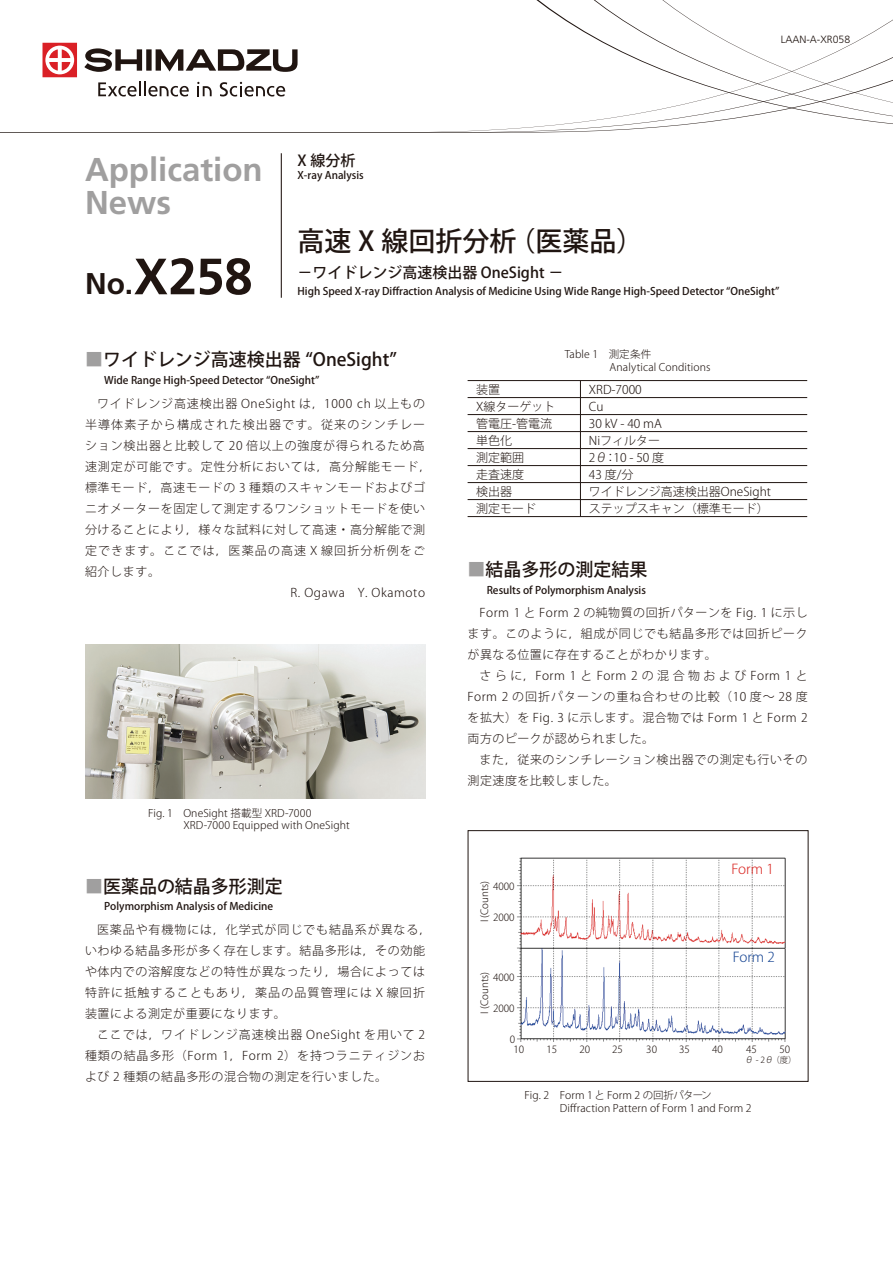
<style>
.page{position:relative;width:893px;height:1263px;background:#fff}
.page>*{position:absolute;margin:0;border:0;box-sizing:border-box;transform-origin:0 0}
.t1{font:700 51px "Frutiger";color:#201511}
.t2{font:700 33px/33px "Frutiger";color:#a09f9f}
.t3{font:27px "Koz Go Pro Medium 90 msp RKSJ H";color:#201511}
.t4{font:18px "Koz Go Pro Medium 90 msp RKSJ H";color:#201511}
.t5{font:15px "Koz Go Pro Medium 90 msp RKSJ H";color:#201511}
.t6{font:13.65px "Koz Go Pro Light 90 msp RKSJ H";color:#da2a26}
.t7{font:13.65px "Koz Go Pro Light 90 msp RKSJ H";color:#194794}
.t8{font:12px/21px "Koz Go Pro Light 90 msp RKSJ H";letter-spacing:.05em;color:#201511;text-align:justify}
.t9{font:12px "Koz Go Pro Light 90 msp RKSJ H";letter-spacing:.07em;color:#201511}
.t10{font:12px "Koz Go Pro Light 90 msp RKSJ H";letter-spacing:.095em;color:#201511}
.t11{font:12px "Koz Go Pro Light 90 msp RKSJ H";color:#201511}
.t12{font:12px "Koz Go Pro Light 90 msp RKSJ H";letter-spacing:.075em;color:#201511}
.t13{font:10.5px "Koz Go Pro Medium 90 msp RKSJ H";color:#201511}
.t14{font:10.5px/12.6px "Koz Go Pro Light 90 msp RKSJ H";letter-spacing:.01em;color:#201511}
.t15{font:300 10.5px "Frutiger";color:#201511}
.t16{font:9.9px "Koz Go Pro Light 90 msp RKSJ H";color:#201511}
.t17{font:8.4px "Koz Go Pro Light 90 msp RKSJ H";color:#201511}
.s1{font-size:30px}
.s2{color:#a09f9f}
</style>
<div class="page">
<hr style="left:468px;top:380px;width:339px;height:1px;background:#201511">
<hr style="left:468px;top:397px;width:339px;height:1px;background:#201511">
<hr style="left:468px;top:414px;width:339px;height:1px;background:#201511">
<hr style="left:468px;top:431px;width:339px;height:1px;background:#201511">
<hr style="left:468px;top:448px;width:339px;height:1px;background:#201511">
<hr style="left:468px;top:465px;width:339px;height:1px;background:#201511">
<hr style="left:468px;top:482px;width:339px;height:1px;background:#201511">
<hr style="left:468px;top:499px;width:339px;height:1px;background:#201511">
<svg style="left:580px;top:381px;width:1px;height:135px"></svg>
<hr style="left:468px;top:516px;width:339px;height:1px;background:#201511">
<img style="left:517px;top:857px;width:269px;height:185px">
<div style="left:468px;top:830px;width:340px;height:252px;border:1px solid #201511"></div>
<img style="left:85px;top:645px;width:340px;height:154px">
<svg style="left:540px;top:0;width:353px;height:132px"></svg>
<svg style="left:43px;top:43px;width:34px;height:34px"></svg>
<svg style="left:84px;top:48px;width:58px;height:24px"></svg>
<div style="left:146px;top:49px;width:6px;height:22px;background:#201511"></div>
<svg style="left:156px;top:49px;width:142px;height:23px"></svg>
<svg style="left:98px;top:81px;width:91px;height:16px"></svg>
<svg style="left:197px;top:82px;width:15px;height:14px"></svg>
<svg style="left:220px;top:82px;width:65px;height:15px"></svg>
<hr style="left:281px;top:153px;width:1px;height:145px;background:#201511">
<p class="t15" style="left:781px;top:35px;width:71px">LAAN-A-XR058</p>
<h2 class="t2" style="left:85px;top:156px;width:179px">Application<br>News</h2>
<h1 class="t1" style="left:85px;top:256px;width:169px"><span class="s1">No.</span>X258</h1>
<p class="t5" style="left:298px;top:155px;width:59px">X 線分析</p>
<p class="t13" style="left:298px;top:171px;width:68px">X-ray Analysis</p>
<h3 class="t3" style="left:298px;top:231px;width:347px">高速 X 線回折分析（医薬品）</h3>
<p class="t5" style="left:298px;top:267px;width:267px">－ワイドレンジ高速検出器 OneSight －</p>
<p class="t13" style="left:298px;top:287px;width:483px">High Speed X-ray Diffraction Analysis of Medicine Using Wide Range High-Speed Detector “OneSight”</p>
<h3 class="t4" style="left:85px;top:353px;width:313px"><span class="s2">■</span>ワイドレンジ高速検出器 “OneSight”</h3>
<p class="t13" style="left:104px;top:376px;width:217px">Wide Range High-Speed Detector “OneSight”</p>
<p class="t9" style="left:97px;top:399px;width:330px">ワイドレンジ高速検出器 OneSight は，1000 ch 以上もの</p>
<p class="t10" style="left:85px;top:420px;width:342px">半導体素子から構成された検出器です。従来のシンチレー</p>
<p class="t9" style="left:85px;top:441px;width:341px">ション検出器と比較して 20 倍以上の強度が得られるため高</p>
<p class="t12" style="left:85px;top:462px;width:348px">速測定が可能です。定性分析においては，高分解能モード，</p>
<p class="t8" style="left:85px;top:478px;width:341px">標準モード，高速モードの 3 種類のスキャンモードおよびゴ</p>
<p class="t8" style="left:85px;top:499px;width:342px">ニオメーターを固定して測定するワンショットモードを使い</p>
<p class="t8" style="left:85px;top:520px;width:342px">分けることにより，様々な試料に対して高速・高分解能で測</p>
<p class="t10" style="left:85px;top:546px;width:342px">定できます。ここでは，医薬品の高速 X 線回折分析例をご</p>
<p class="t8" style="left:85px;top:562px;width:76px">紹介します。</p>
<p class="t8" style="left:291px;top:583px;width:136px">R. Ogawa　Y. Okamoto</p>
<p class="t14" style="left:183px;top:808px;width:168px;text-indent:-35px">Fig. 1　OneSight 搭載型 XRD-7000<br>XRD-7000 Equipped with OneSight</p>
<h3 class="t4" style="left:85px;top:879px;width:199px"><span class="s2">■</span>医薬品の結晶多形測定</h3>
<p class="t13" style="left:104px;top:902px;width:170px">Polymorphism Analysis of Medicine</p>
<p class="t8" style="left:85px;top:921px;width:348px;text-align:left;text-indent:12px">医薬品や有機物には，化学式が同じでも結晶系が異なる，いわゆる結晶多形が多く存在します。結晶多形は，その効能や体内での溶解度などの特性が異なったり，場合によっては特許に抵触することもあり，薬品の品質管理には X 線回折装置による測定が重要になります。</p>
<p class="t8" style="left:85px;top:1026px;width:342px;text-indent:12px">ここでは，ワイドレンジ高速検出器 OneSight を用いて 2種類の結晶多形（Form 1，Form 2）を持つラニティジンおよび 2 種類の結晶多形の混合物の測定を行いました。</p>
<p class="t14" style="left:609px;top:349px;width:102px;text-indent:-45px">Table 1　測定条件<br>Analytical Conditions</p>
<p class="t8" style="left:476px;top:380px;width:25px">装置</p>
<p class="t8" style="left:589px;top:380px;width:54px">XRD-7000</p>
<p class="t11" style="left:476px;top:402px;width:81px">X線ターゲット</p>
<p class="t8" style="left:589px;top:397px;width:16px">Cu</p>
<p class="t8" style="left:476px;top:414px;width:78px">管電圧-管電流</p>
<p class="t8" style="left:589px;top:414px;width:75px">30 kV - 40 mA</p>
<p class="t8" style="left:476px;top:431px;width:37px">単色化</p>
<p class="t11" style="left:589px;top:436px;width:73px">Niフィルター</p>
<p class="t8" style="left:476px;top:448px;width:49px">測定範囲</p>
<p class="t8" style="left:589px;top:448px;width:77px">2θ：10 - 50 度</p>
<p class="t8" style="left:476px;top:465px;width:49px">走査速度</p>
<p class="t8" style="left:589px;top:465px;width:46px">43 度/分</p>
<p class="t8" style="left:476px;top:482px;width:37px">検出器</p>
<p class="t11" style="left:589px;top:487px;width:184px">ワイドレンジ高速検出器OneSight</p>
<p class="t8" style="left:476px;top:499px;width:61px">測定モード</p>
<p class="t11" style="left:589px;top:504px;width:181px">ステップスキャン（標準モード）</p>
<h3 class="t4" style="left:468px;top:563px;width:181px"><span class="s2">■</span>結晶多形の測定結果</h3>
<p class="t13" style="left:487px;top:586px;width:161px">Results of Polymorphism Analysis</p>
<p class="t8" style="left:468px;top:604px;width:342px;text-indent:12px">Form 1 と Form 2 の純物質の回折パターンを Fig. 1 に示します。このように，組成が同じでも結晶多形では回折ピークが異なる位置に存在することがわかります。</p>
<p class="t8" style="left:468px;top:667px;width:342px;text-indent:12px">さらに，Form 1とForm 2の混合物およびForm 1とForm 2 の回折パターンの重ね合わせの比較（10 度～ 28 度を拡大）を Fig. 3 に示します。混合物では Form 1 と Form 2両方のピークが認められました。</p>
<p class="t8" style="left:468px;top:751px;width:341px;text-indent:12px">また，従来のシンチレーション検出器での測定も行いその測定速度を比較しました。</p>
<p class="t16" style="left:481px;top:922px;width:43px;rotate:-90deg">I (Counts)</p>
<p class="t16" style="left:493px;top:883px;width:23px">4000</p>
<p class="t16" style="left:493px;top:913px;width:23px">2000</p>
<p class="t16" style="left:481px;top:1014px;width:43px;rotate:-90deg">I (Counts)</p>
<p class="t16" style="left:493px;top:973px;width:23px">4000</p>
<p class="t16" style="left:493px;top:1005px;width:23px">2000</p>
<p class="t16" style="left:510px;top:1035px;width:7px">0</p>
<p class="t6" style="left:731px;top:863px;width:44px">Form 1</p>
<p class="t7" style="left:733px;top:952px;width:44px">Form 2</p>
<p class="t16" style="left:513px;top:1046px;width:12px">10</p>
<p class="t16" style="left:546px;top:1046px;width:12px">15</p>
<p class="t16" style="left:579px;top:1046px;width:12px">20</p>
<p class="t16" style="left:612px;top:1046px;width:12px">25</p>
<p class="t16" style="left:646px;top:1046px;width:12px">30</p>
<p class="t16" style="left:679px;top:1046px;width:12px">35</p>
<p class="t16" style="left:712px;top:1046px;width:12px">40</p>
<p class="t16" style="left:746px;top:1046px;width:12px">45</p>
<p class="t16" style="left:779px;top:1046px;width:12px">50</p>
<p class="t17" style="left:745px;top:1056px;width:53px">θ - 2θ （度）</p>
<p class="t14" style="left:560px;top:1090px;width:193px;text-indent:-35px">Fig. 2　Form 1 と Form 2 の回折パターン<br>Diffraction Pattern of Form 1 and Form 2</p>
</div>
